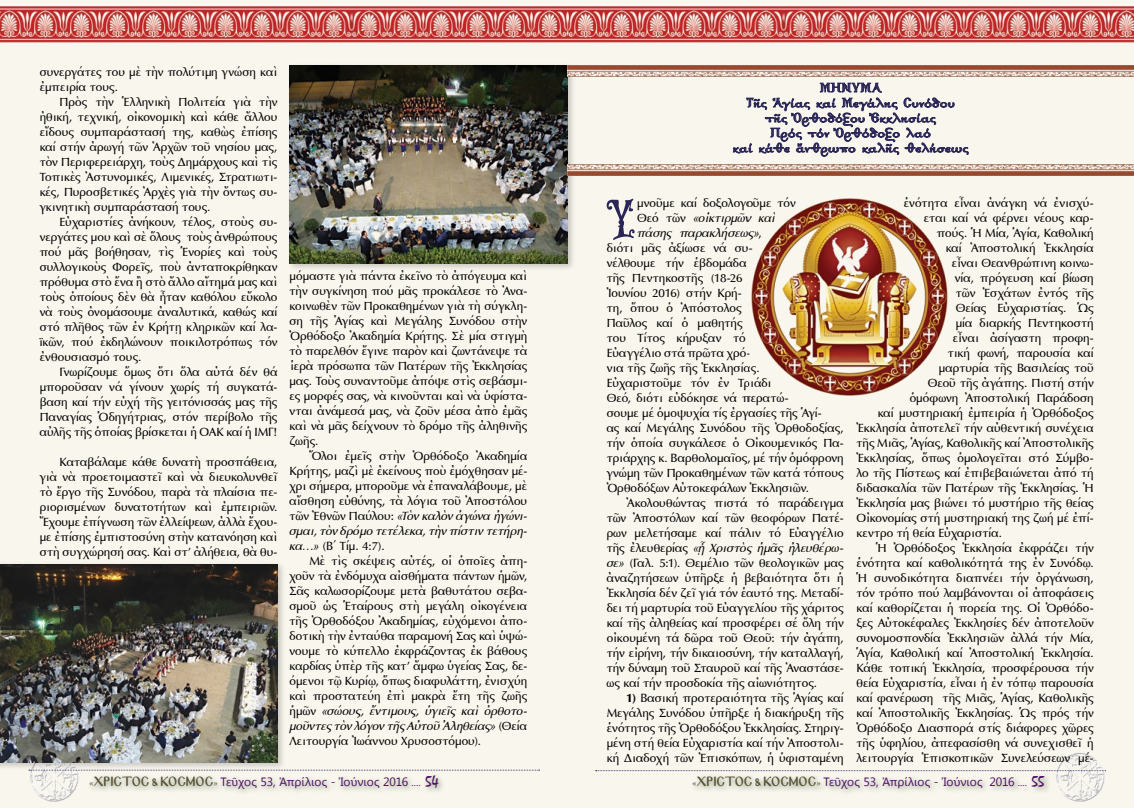
<style>
.page{position:relative;width:1134px;height:808px;background:#f9f6ee}
.page>*{position:absolute;margin:0;border:0;box-sizing:border-box;transform-origin:0 0}
.t1{font:50px "Mg Agia Sofia UC Normal";color:#292656}
.t2{font:700 14px/15px "Genesis";letter-spacing:.015em;color:#292656;text-align:center}
.t3{font:12px/15px "SK Optima Pol Uni W";letter-spacing:.005em;color:#000;text-align:justify}
.t4{font:12px/15px "SK Optima Pol Uni W Italic";letter-spacing:-.01em;color:#000}
.t5{font:12px "Segoe UI";color:#4d0c62}
.s1{font-family:"SK Optima Pol Uni W"}
.s2{font-family:"SK Optima Pol Uni W Italic"}
.s3{font-family:"SK Optima Pol Uni W Bold"}
.s4{font-family:"Minion Pro";font-size:10px;color:#585134}
.s5{font-family:"Mg Byzantine UC Pol Normal";font-size:11.7px;color:#585134}
.s6{font-family:"Minion Pro";font-size:10px}
.s7{font-family:"Mistral";font-size:16px}
</style>
<div class="page">
<img style="left:0;top:4px;width:1134px;height:38px">
<div style="left:0;top:562px;width:286px;height:209px;background:#000;opacity:.2"></div>
<img style="left:0;top:564px;width:277px;height:198px">
<div style="left:287px;top:63px;width:288px;height:209px;background:#000;opacity:.2"></div>
<img style="left:289px;top:65px;width:278px;height:198px">
<svg style="left:733px;top:29px;width:236px;height:158px;background:#ddd0ce"></svg>
<img style="left:567px;top:164px;width:567px;height:12px">
<img style="left:568px;top:65px;width:566px;height:12px">
<img style="left:748px;top:196px;width:202px;height:205px">
<p class="t3" style="left:40px;top:65px;width:239px">συνεργάτες του μὲ τὴν πολύτιμη γνώση καὶ ἐμπειρία τους.</p>
<p class="t3" style="left:40px;top:95px;width:239px;text-indent:20px">Πρὸς τὴν Ἑλληνικὴ Πολιτεία γιὰ τὴν ἠθική, τεχνική, οἰκονομικὴ καὶ κάθε ἄλλου εἴδους συμπαράστασή της, καθὼς ἐπίσης καί στήν ἀρωγή τῶν Ἀρχῶν τοῦ νησίου μας, τὸν Περιφερειάρχη, τοὺς Δημάρχους καὶ τὶς Τοπικὲς Ἀστυνομικές, Λιμενικές, Στρατιωτι&shy;κές, Πυροσβετικές Ἀρχὲς γιὰ τὴν ὄντως συ&shy;γκινητικὴ συμπαράστασή τους.</p>
<p class="t3" style="left:40px;top:215px;width:239px;text-indent:20px">Εὐχαριστίες ἀνήκουν, τέλος, στοὺς συ&shy;νεργάτες μου καὶ σὲ ὅλους τοὺς ἀνθρώπους πού μᾶς βοήθησαν, τὶς Ἑνορίες καὶ τοὺς συλλογικοὺς Φορεῖς, ποὺ ἀνταποκρίθηκαν πρόθυμα στὸ ἕνα ἢ στὸ ἄλλο αἴτημά μας καὶ τοὺς ὁποίους δὲν θὰ ἦταν καθόλου εὔκολο νὰ τοὺς ὀνομάσουμε ἀναλυτικά, καθώς καί στό πλῆθος τῶν ἐν Κρήτῃ κληρικῶν καί λα&shy;ϊκῶν, πού ἐκδηλώνουν ποικιλοτρόπως τόν ἐνθουσιασμό τους.</p>
<p class="t3" style="left:40px;top:365px;width:239px;text-indent:20px">Γνωρίζουμε ὅμως ὅτι ὅλα αὐτά δέν θά μποροῦσαν νά γίνουν χωρίς τή συγκατά&shy;βαση καί τήν εὐχή τῆς γειτόνισσάς μας τῆς Παναγίας Ὁδηγήτριας, στόν περίβολο τῆς αὐλῆς τῆς ὁποίας βρίσκεται ἡ ΟΑΚ καί ἡ ΙΜΓ!</p>
<p class="t3" style="left:40px;top:455px;width:239px;text-indent:20px">Καταβάλαμε κάθε δυνατὴ προσπάθεια, γιὰ νὰ προετοιμαστεῖ καὶ νὰ διευκολυνθεῖ τὸ ἔργο τῆς Συνόδου, παρὰ τὰ πλαίσια πε&shy;ριορισμένων δυνατοτήτων καὶ ἐμπειριῶν.<br>Ἔχουμε ἐπίγνωση τῶν ἐλλείψεων, ἀλλὰ ἔχου&shy;με ἐπίσης ἐμπιστοσύνη στὴν κατανόηση καὶ στὴ συγχώρησή σας. Καὶ στ’ ἀλήθεια, θὰ θυ-</p>
<p class="t3" style="left:289px;top:269px;width:239px">μόμαστε γιὰ πάντα ἐκεῖνο τὸ ἀπόγευμα καὶ τὴν συγκίνηση πού μᾶς προκάλεσε τὸ Ἀνα&shy;κοινωθὲν τῶν Προκαθημένων γιὰ τὴ σύγκλη&shy;ση τῆς Ἁγίας καὶ Μεγάλης Συνόδου στὴν Ὀρθόδοξο Ἀκαδημία Κρήτης. Σὲ μία στιγμὴ τὸ παρελθόν ἔγινε παρὸν καὶ ζωντάνεψε τὰ ἱερὰ πρόσωπα τῶν Πατέρων τῆς Ἐκκλησίας μας. Τοὺς συναντοῦμε ἀπόψε στὶς σεβάσμι&shy;ες μορφές σας, νὰ κινοῦνται καὶ νὰ ὑφίστα&shy;νται ἀνάμεσά μας, νὰ ζοῦν μέσα ἀπὸ ἐμᾶς καὶ νὰ μᾶς δείχνουν τὸ δρόμο τῆς ἀληθινῆς ζωῆς.</p>
<p class="t3" style="left:289px;top:449px;width:239px;text-indent:20px">Ὅλοι ἐμεῖς στὴν Ὀρθόδοξο Ἀκαδημία Κρήτης, μαζὶ μὲ ἐκείνους ποὺ ἐμόχθησαν μέ&shy;χρι σήμερα, μποροῦμε νὰ ἐπαναλάβουμε, μὲ αἴσθηση εὐθύνης, τὰ λόγια τοῦ Ἀποστόλου</p>
<p class="t4" style="left:289px;top:509px;width:239px"><span class="s1">τῶν Ἐθνῶν Παύλου:</span> «Τὸν καλὸν ἀγώνα ἠγώνι&shy;σμαι, τὸν δρόμο τετέλεκα, τὴν πίστιν τετήρη-</p>
<p class="t3" style="left:289px;top:539px;width:97px"><span class="s2">κα…»</span> (Β΄ Τίμ. 4:7).</p>
<p class="t3" style="left:309px;top:554px;width:219px">Μὲ τὶς σκέψεις αὐτές, οἱ ὁποῖες ἀπη-</p>
<p class="t3" style="left:289px;top:569px;width:239px">χοῦν τὰ ἐνδόμυχα αἰσθήματα πάντων ἡμῶν,</p>
<p class="t3" style="left:289px;top:584px;width:239px">Σᾶς καλωσορίζουμε μετὰ βαθυτάτου σεβα-</p>
<p class="t3" style="left:289px;top:599px;width:239px">σμοῦ ὡς Ἑταίρους στὴ μεγάλη οἰκογένεια</p>
<p class="t3" style="left:289px;top:614px;width:239px">τῆς Ὀρθοδόξου Ἀκαδημίας, εὐχόμενοι ἀπο-</p>
<p class="t3" style="left:289px;top:629px;width:239px">δοτικὴ τὴν ἐνταύθα παραμονή Σας καὶ ὑψώ-</p>
<p class="t3" style="left:289px;top:644px;width:239px">νουμε τὸ κύπελλο ἐκφράζοντας ἐκ βάθους</p>
<p class="t3" style="left:289px;top:659px;width:239px">καρδίας ὑπὲρ τῆς κατ’ ἄμφω ὑγείας Σας, δε-</p>
<p class="t3" style="left:289px;top:674px;width:239px">όμενοι τῷ Κυρίῳ, ὅπως διαφυλάττη, ἐνισχύη</p>
<p class="t3" style="left:289px;top:689px;width:239px">καὶ προστατεύη ἐπὶ μακρὰ ἔτη τῆς ζωῆς</p>
<p class="t4" style="left:289px;top:704px;width:239px"><span class="s1">ἡμῶν</span> «σώους, ἔντιμους, ὑγιεῖς καὶ ὀρθοτο&shy;μοῦντες τὸν λόγον τῆς Αὐτοῦ Ἀληθείας» <span class="s1">(Θεία</span></p>
<p class="t3" style="left:289px;top:734px;width:193px">Λειτουργία Ἰωάννου Χρυσοστόμου).</p>
<p class="t2" style="left:732px;top:81px;width:237px">ΜΗΝΥΜΑ<br>Τῆς Ἁγίας καί Μεγάλης Συνόδου<br>τῆς Ὀρθοδόξου Ἐκκλησίας<br>Πρός τόν Ὀρθόδοξο λαό<br>καί κάθε ἄνθρωπο καλῆς θελήσεως</p>
<h1 class="t1" style="left:607px;top:197px;width:31px">Υ</h1>
<p class="t3" style="left:637px;top:195px;width:160px">μνοῦμε καί δοξολογοῦμε τόν</p>
<p class="t4" style="left:637px;top:210px;width:140px"><span class="s1">Θεό τῶν</span> «οἰκτιρμῶν καὶ πάσης παρακλήσεως»<span class="s1">,</span></p>
<p class="t3" style="left:607px;top:240px;width:239px;text-align:left">διότι μᾶς ἀξίωσε νά συ-<br>νέλθουμε τήν ἑβδομάδα<br>τῆς Πεντηκοστῆς (18-26<br>Ἰουνίου 2016) στήν Κρή-<br>τη, ὅπου ὁ Ἀπόστολος<br>Παῦλος καί ὁ μαθητής<br>του Τίτος κήρυξαν τό<br>Εὐαγγέλιο στά πρῶτα χρό-<br>νια τῆς ζωῆς τῆς Ἐκκλησίας.<br>Εὐχαριστοῦμε τόν ἐν Τριάδι<br>Θεό, διότι εὐδόκησε νά περατώ-<br>σουμε μέ ὁμοψυχία τίς ἐργασίες τῆς Ἁγί-<br>ας καί Μεγάλης Συνόδου τῆς Ὀρθοδοξίας, τήν ὁποία συγκάλεσε ὁ Οἰκουμενικός Πα&shy;τριάρχης κ. Βαρθολομαῖος, μέ τήν ὁμόφρονη γνώμη τῶν Προκαθημένων τῶν κατά τόπους<br>Ὀρθοδόξων Αὐτοκεφάλων Ἐκκλησιῶν.</p>
<p class="t3" style="left:607px;top:495px;width:239px;text-indent:20px">Ἀκολουθώντας πιστά τό παράδειγμα τῶν Ἀποστόλων καί τῶν θεοφόρων Πατέ&shy;ρων μελετήσαμε καί πάλιν τό Εὐαγγέλιο</p>
<p class="t4" style="left:607px;top:540px;width:238px"><span class="s1">τῆς ἐλευθερίας</span> «ᾗ Χριστὸς ἡμᾶς ἠλευθέρω-</p>
<p class="t3" style="left:607px;top:555px;width:239px"><span class="s2">σε»</span> (Γαλ. 5:1). Θεμέλιο τῶν θεολογικῶν μας ἀναζητήσεων ὑπῆρξε ἡ βεβαιότητα ὅτι ἡ Ἐκκλησία δέν ζεῖ γιά τόν ἑαυτό της. Μεταδί&shy;δει τή μαρτυρία τοῦ Εὐαγγελίου τῆς χάριτος καί τῆς ἀληθείας καί προσφέρει σέ ὅλη τήν οἰκουμένη τά δῶρα τοῦ Θεοῦ: τήν ἀγάπη, τήν εἰρήνη, τήν δικαιοσύνη, τήν καταλλαγή, τήν δύναμη τοῦ Σταυροῦ καί τῆς Ἀναστάσε&shy;ως καί τήν προσδοκία τῆς αἰωνιότητος.</p>
<p class="t3" style="left:607px;top:690px;width:239px;text-indent:20px"><span class="s3">1)</span> Βασική προτεραιότητα τῆς Ἁγίας καί Μεγάλης Συνόδου ὑπῆρξε ἡ διακήρυξη τῆς ἑνότητος τῆς Ὀρθοδόξου Ἐκκλησίας. Στηριγ&shy;μένη στή θεία Εὐχαριστία καί τήν Ἀποστολι&shy;κή Διαδοχή τῶν Ἐπισκόπων, ἡ ὑφισταμένη</p>
<p class="t3" style="left:904px;top:195px;width:191px">ἑνότητα εἶναι ἀνάγκη νά ἐνισχύ-</p>
<p class="t3" style="left:924px;top:210px;width:172px">εται καί νά φέρνει νέους καρ-</p>
<p class="t3" style="left:937px;top:225px;width:159px">πούς. Ἡ Μία, Ἁγία, Καθολική</p>
<p class="t3" style="left:946px;top:240px;width:150px">καί Ἀποστολική Ἐκκλησία</p>
<p class="t3" style="left:952px;top:255px;width:143px">εἶναι Θεανθρώπινη κοινω-</p>
<p class="t3" style="left:955px;top:270px;width:141px">νία, πρόγευση καί βίωση</p>
<p class="t3" style="left:956px;top:285px;width:140px">τῶν Ἐσχάτων ἐντός τῆς</p>
<p class="t3" style="left:956px;top:300px;width:140px">Θείας Εὐχαριστίας. Ὡς</p>
<p class="t3" style="left:956px;top:315px;width:140px">μία διαρκής Πεντηκοστή</p>
<p class="t3" style="left:953px;top:330px;width:143px">εἶναι ἀσίγαστη προφη-</p>
<p class="t3" style="left:948px;top:345px;width:148px">τική φωνή, παρουσία καί</p>
<p class="t3" style="left:939px;top:360px;width:156px">μαρτυρία τῆς Βασιλείας τοῦ</p>
<p class="t3" style="left:928px;top:375px;width:168px">Θεοῦ τῆς ἀγάπης. Πιστή στήν</p>
<p class="t3" style="left:910px;top:390px;width:185px">ὁμόφωνη Ἀποστολική Παράδοση</p>
<p class="t3" style="left:878px;top:405px;width:218px">καί μυστηριακή ἐμπειρία ἡ Ὀρθόδοξος</p>
<p class="t3" style="left:856px;top:420px;width:239px">Ἐκκλησία ἀποτελεῖ τήν αὐθεντική συνέχεια</p>
<p class="t3" style="left:856px;top:435px;width:239px">τῆς Μιᾶς, Ἁγίας, Καθολικῆς καί Ἀποστολικῆς</p>
<p class="t3" style="left:856px;top:450px;width:239px">Ἐκκλησίας, ὅπως ὁμολογεῖται στό Σύμβο-</p>
<p class="t3" style="left:856px;top:465px;width:239px">λο τῆς Πίστεως καί ἐπιβεβαιώνεται ἀπό τή</p>
<p class="t3" style="left:856px;top:480px;width:239px">διδασκαλία τῶν Πατέρων τῆς Ἐκκλησίας. Ἡ</p>
<p class="t3" style="left:856px;top:495px;width:239px">Ἐκκλησία μας βιώνει τό μυστήριο τῆς θείας</p>
<p class="t3" style="left:856px;top:510px;width:239px">Οἰκονομίας στή μυστηριακή της ζωή μέ ἐπί-</p>
<p class="t3" style="left:856px;top:525px;width:147px">κεντρο τή θεία Εὐχαριστία.</p>
<p class="t3" style="left:876px;top:540px;width:219px">Ἡ Ὀρθόδοξος Ἐκκλησία ἐκφράζει τήν</p>
<p class="t3" style="left:856px;top:555px;width:239px">ἑνότητα καί καθολικότητά της ἐν Συνόδῳ.</p>
<p class="t3" style="left:856px;top:570px;width:239px">Ἡ συνοδικότητα διαπνέει τήν ὀργάνωση,</p>
<p class="t3" style="left:856px;top:585px;width:239px">τόν τρόπο πού λαμβάνονται οἱ ἀποφάσεις</p>
<p class="t3" style="left:856px;top:600px;width:239px">καί καθορίζεται ἡ πορεία της. Οἱ Ὀρθόδο-</p>
<p class="t3" style="left:856px;top:615px;width:239px">ξες Αὐτοκέφαλες Ἐκκλησίες δέν ἀποτελοῦν</p>
<p class="t3" style="left:856px;top:630px;width:239px">συνομοσπονδία Ἐκκλησιῶν ἀλλά τήν Μία,</p>
<p class="t3" style="left:856px;top:645px;width:239px">Ἁγία, Καθολική καί Ἀποστολική Ἐκκλησία.</p>
<p class="t3" style="left:856px;top:660px;width:239px">Κάθε τοπική Ἐκκλησία, προσφέρουσα τήν</p>
<p class="t3" style="left:856px;top:675px;width:239px">θεία Εὐχαριστία, εἶναι ἡ ἐν τόπῳ παρουσία</p>
<p class="t3" style="left:856px;top:690px;width:239px">καί φανέρωση τῆς Μιᾶς, Ἁγίας, Καθολικῆς</p>
<p class="t3" style="left:856px;top:705px;width:239px">καί Ἀποστολικῆς Ἐκκλησίας. Ὡς πρός τήν</p>
<p class="t3" style="left:856px;top:720px;width:239px">Ὀρθόδοξο Διασπορά στίς διάφορες χῶρες</p>
<p class="t3" style="left:856px;top:735px;width:239px">τῆς ὑφηλίου, ἀπεφασίσθη νά συνεχισθεῖ ἡ</p>
<p class="t3" style="left:856px;top:750px;width:239px">λειτουργία Ἐπισκοπικῶν Συνελεύσεων μέ-</p>
<p class="t5" style="left:89px;top:773px;width:351px"><span class="s4">«</span><span class="s5">ΧΡΙΣΤΟΣ &amp; ΚΟΣΜΟΣ</span><span class="s4">»</span> Τεῦχος 53, Ἀπρίλιος - Ἰούνιος 2016 <span class="s6">....</span> <span class="s7">54</span></p>
<p class="t5" style="left:692px;top:773px;width:354px"><span class="s4">«</span><span class="s5">ΧΡΙΣΤΟΣ &amp; ΚΟΣΜΟΣ</span><span class="s4">»</span> Τεῦχος 53, Ἀπρίλιος - Ἰούνιος 2016 <span class="s6">....</span> <span class="s7">55</span></p>
</div>
